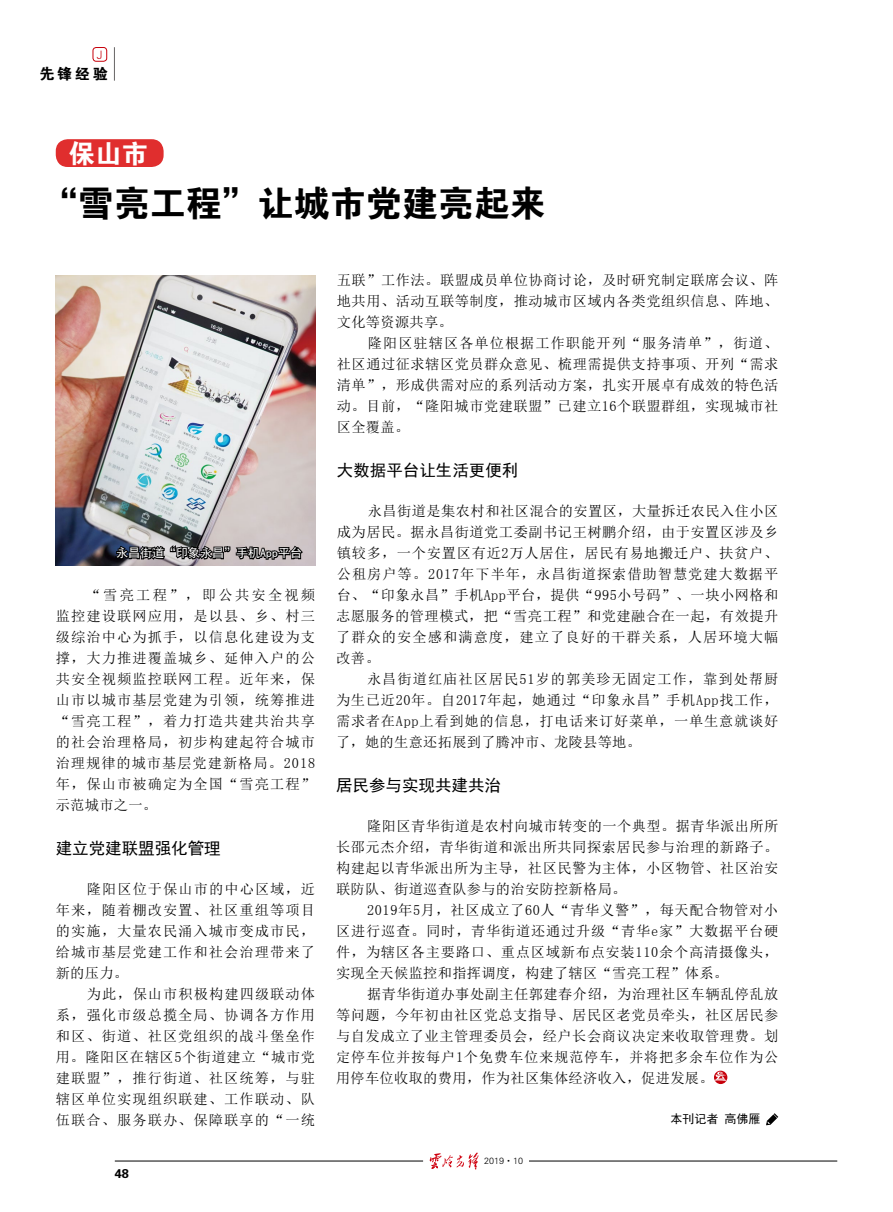
<style>
.page{position:relative;width:893px;height:1212px;background:#fff}
.page>*{position:absolute;margin:0;border:0;box-sizing:border-box;transform-origin:0 0}
.t1{font:36px "FZDHTK GBK1 0";color:#000}
.t2{font:26.55px "FZDHTK GBK1 0";color:#fff}
.t3{font:16.5px "Sim Hei";color:#000}
.t4{font:15px "FZDHTK GBK1 0";color:#000}
.t5{font:14.25px/21px "Sim Sun";letter-spacing:.04em;color:#000;text-align:justify}
.t6{font:12.75px "FZDHTK GBK1 0";color:#000}
.t7{font:12px "Sim Hei";color:#fff}
.t8{font:12px "Sim Hei";color:#000}
.t9{font:11.55px "FZY1 K GBK1 0";color:#c7000b}
.t10{font:9px "FZXH1 K GBK1 0";color:#000}
</style>
<div class="page">
<hr style="left:115px;top:1161px;width:308px;height:1px;background:#000">
<svg style="left:430px;top:1152px;width:48px;height:17px"></svg>
<hr style="left:529px;top:1161px;width:308px;height:1px;background:#000">
<div style="left:93px;top:47px;width:14px;height:14px;border:1px solid #c7000b;border-radius:3px"></div>
<hr style="left:114px;top:47px;width:1px;height:34px;background:#666464">
<svg style="left:714px;top:1071px;width:13px;height:13px"></svg>
<svg style="left:714px;top:1072px;width:12px;height:9px"></svg>
<svg style="left:766px;top:1113px;width:12px;height:12px"></svg>
<div style="left:56px;top:139px;width:108px;height:28px;background:#e02e2e;border-radius:12px"></div>
<img style="left:56px;top:275px;width:260px;height:291px">
<svg style="left:112px;top:540px;width:193px;height:21px;background:#676567"></svg>
<p class="t9" style="left:97px;top:48px;width:7px">J</p>
<p class="t4" style="left:40px;top:66px;width:70px">先锋经验</p>
<h2 class="t2" style="left:69px;top:139px;width:81px">保山市</h2>
<h1 class="t1" style="left:42px;top:184px;width:505px">“雪亮工程”让城市党建亮起来</h1>
<p class="t7" style="left:116px;top:547px;width:188px">永昌街道“印象永昌”手机App平台</p>
<p class="t5" style="left:56px;top:584px;width:261px;text-indent:31px">“雪亮工程”，即公共安全视频监控建设联网应用，是以县、乡、村三级综治中心为抓手，以信息化建设为支撑，大力推进覆盖城乡、延伸入户的公共安全视频监控联网工程。近年来，保山市以城市基层党建为引领，统筹推进“雪亮工程”，着力打造共建共治共享的社会治理格局，初步构建起符合城市治理规律的城市基层党建新格局。2018年，保山市被确定为全国“雪亮工程”示范城市之一。</p>
<p class="t3" style="left:56px;top:840px;width:166px">建立党建联盟强化管理</p>
<p class="t5" style="left:56px;top:878px;width:261px;text-indent:31px">隆阳区位于保山市的中心区域，近年来，随着棚改安置、社区重组等项目的实施，大量农民涌入城市变成市民，给城市基层党建工作和社会治理带来了新的压力。</p>
<p class="t5" style="left:56px;top:983px;width:261px;text-indent:31px">为此，保山市积极构建四级联动体系，强化市级总揽全局、协调各方作用和区、街道、社区党组织的战斗堡垒作用。隆阳区在辖区5个街道建立“城市党建联盟”，推行街道、社区统筹，与驻辖区单位实现组织联建、工作联动、队伍联合、服务联办、保障联享的“一统</p>
<p class="t6" style="left:115px;top:1166px;width:16px">48</p>
<p class="t5" style="left:337px;top:269px;width:443px">五联”工作法。联盟成员单位协商讨论，及时研究制定联席会议、阵地共用、活动互联等制度，推动城市区域内各类党组织信息、阵地、文化等资源共享。</p>
<p class="t5" style="left:337px;top:332px;width:443px;text-indent:31px">隆阳区驻辖区各单位根据工作职能开列“服务清单”，街道、社区通过征求辖区党员群众意见、梳理需提供支持事项、开列“需求清单”，形成供需对应的系列活动方案，扎实开展卓有成效的特色活动。目前，“隆阳城市党建联盟”已建立16个联盟群组，实现城市社区全覆盖。</p>
<p class="t3" style="left:337px;top:461px;width:183px">大数据平台让生活更便利</p>
<p class="t5" style="left:336px;top:500px;width:444px;text-indent:32px">永昌街道是集农村和社区混合的安置区，大量拆迁农民入住小区成为居民。据永昌街道党工委副书记王树鹏介绍，由于安置区涉及乡镇较多，一个安置区有近2万人居住，居民有易地搬迁户、扶贫户、公租房户等。2017年下半年，永昌街道探索借助智慧党建大数据平台、“印象永昌”手机App平台，提供“995小号码”、一块小网格和志愿服务的管理模式，把“雪亮工程”和党建融合在一起，有效提升了群众的安全感和满意度，建立了良好的干群关系，人居环境大幅改善。</p>
<p class="t5" style="left:336px;top:668px;width:444px;text-indent:31px">永昌街道红庙社区居民51岁的郭美珍无固定工作，靠到处帮厨为生已近20年。自2017年起，她通过“印象永昌”手机App找工作，需求者在App上看到她的信息，打电话来订好菜单，一单生意就谈好了，她的生意还拓展到了腾冲市、龙陵县等地。</p>
<p class="t3" style="left:336px;top:776px;width:166px">居民参与实现共建共治</p>
<p class="t5" style="left:336px;top:815px;width:444px;text-indent:31px">隆阳区青华街道是农村向城市转变的一个典型。据青华派出所所长邵元杰介绍，青华街道和派出所共同探索居民参与治理的新路子。构建起以青华派出所为主导，社区民警为主体，小区物管、社区治安联防队、街道巡查队参与的治安防控新格局。</p>
<p class="t5" style="left:336px;top:899px;width:444px;text-indent:31px">2019年5月，社区成立了60人“青华义警”，每天配合物管对小区进行巡查。同时，青华街道还通过升级“青华e家”大数据平台硬件，为辖区各主要路口、重点区域新布点安装110余个高清摄像头，实现全天候监控和指挥调度，构建了辖区“雪亮工程”体系。</p>
<p class="t5" style="left:336px;top:983px;width:444px;text-indent:31px">据青华街道办事处副主任郭建春介绍，为治理社区车辆乱停乱放等问题，今年初由社区党总支指导、居民区老党员牵头，社区居民参与自发成立了业主管理委员会，经户长会商议决定来收取管理费。划定停车位并按每户1个免费车位来规范停车，并将把多余车位作为公用停车位收取的费用，作为社区集体经济收入，促进发展。</p>
<p class="t8" style="left:670px;top:1113px;width:91px">本刊记者 高佛雁</p>
<p class="t10" style="left:484px;top:1156px;width:40px">2019·10</p>
</div>
